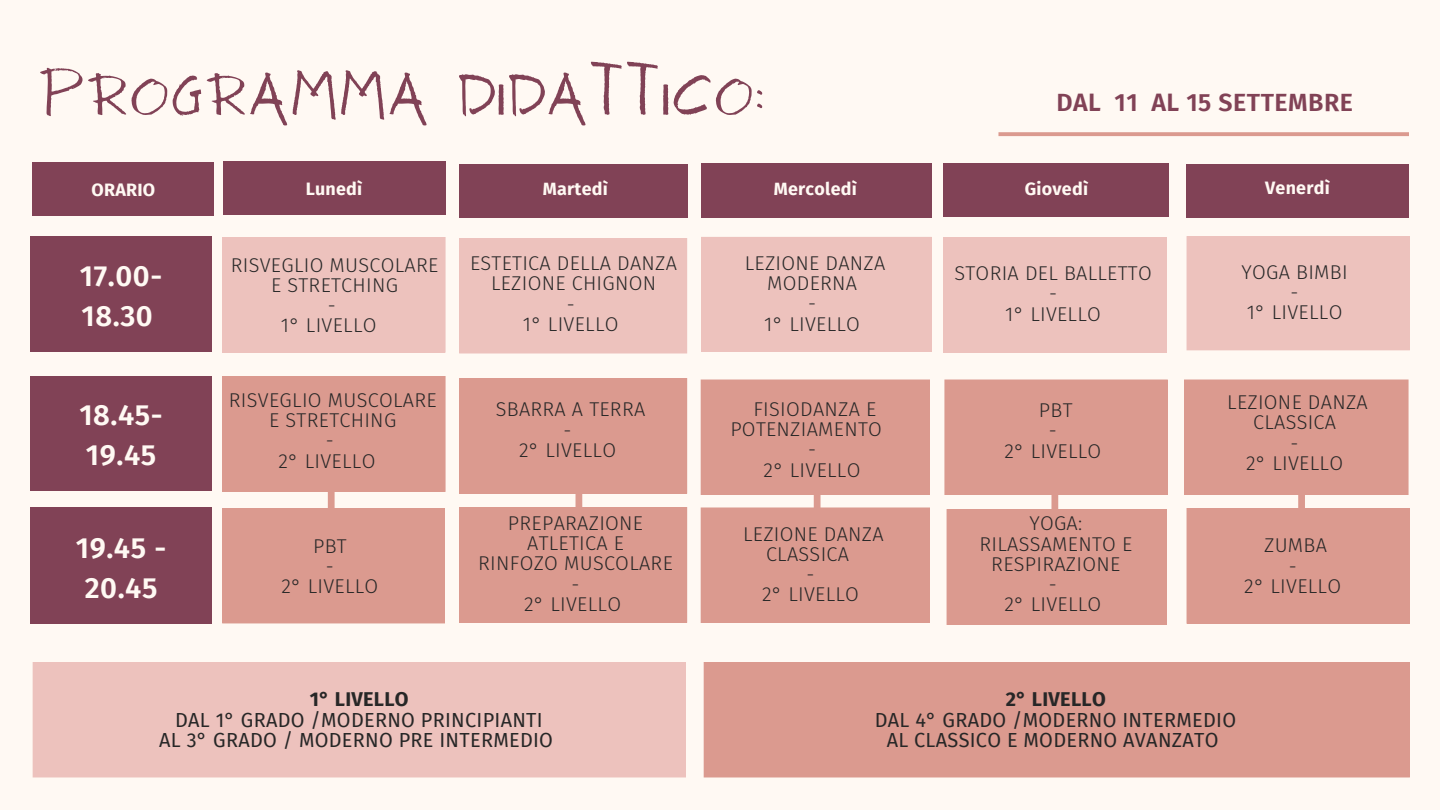
<style>
.page{position:relative;width:1440px;height:810px;background:#fff9f3}
.page>*{position:absolute;margin:0;border:0;box-sizing:border-box;transform-origin:0 0}
.t1{font:90px "NF ANTIO Regular";color:#814256}
.t2{font:600 29.2px/40px "Fira Sans";letter-spacing:.02em;color:#fff9f3}
.t3{font:600 25px "Fira Sans";letter-spacing:.02em;color:#814256}
.t4{font:300 19.9px/20.2px "Fira Sans";letter-spacing:.015em;color:#272727;text-align:center}
.t5{font:19.9px "Fira Sans";letter-spacing:.015em;color:#272727}
.t6{font:700 19.9px "Fira Sans";letter-spacing:.015em;color:#272727}
.t7{font:700 17.8px "Fira Sans";letter-spacing:.015em;color:#fff9f3}
</style>
<div class="page">
<div style="left:33px;top:662px;width:653px;height:115px;background:#edc2bd"></div>
<div style="left:45px;top:675px;width:628px;height:90px;background:#edc2bd"></div>
<div style="left:704px;top:662px;width:706px;height:115px;background:#db9a8f"></div>
<div style="left:716px;top:675px;width:681px;height:90px;background:#db9a8f"></div>
<div style="left:222px;top:237px;width:224px;height:116px;background:#edc2bd"></div>
<div style="left:235px;top:250px;width:198px;height:90px;background:#edc2bd"></div>
<div style="left:223px;top:161px;width:222px;height:54px;background:#814256"></div>
<div style="left:459px;top:164px;width:228px;height:54px;background:#814256"></div>
<div style="left:701px;top:164px;width:231px;height:54px;background:#814256"></div>
<div style="left:943px;top:163px;width:225px;height:54px;background:#814256"></div>
<div style="left:1187px;top:164px;width:222px;height:54px;background:#814256"></div>
<svg style="left:998px;top:132px;width:411px;height:4px;background:#dc9f94"></svg>
<div style="left:328px;top:473px;width:7px;height:44px;background:#db9a8f"></div>
<div style="left:222px;top:376px;width:224px;height:116px;background:#db9a8f"></div>
<div style="left:235px;top:389px;width:198px;height:90px;background:#db9a8f"></div>
<div style="left:814px;top:473px;width:7px;height:44px;background:#db9a8f"></div>
<div style="left:1051px;top:473px;width:7px;height:44px;background:#db9a8f"></div>
<div style="left:1298px;top:473px;width:7px;height:44px;background:#db9a8f"></div>
<div style="left:944px;top:380px;width:224px;height:115px;background:#db9a8f"></div>
<div style="left:957px;top:392px;width:198px;height:91px;background:#db9a8f"></div>
<div style="left:222px;top:506px;width:223px;height:117px;background:#db9a8f"></div>
<div style="left:235px;top:521px;width:197px;height:90px;background:#db9a8f"></div>
<div style="left:1187px;top:506px;width:223px;height:118px;background:#db9a8f"></div>
<div style="left:1199px;top:521px;width:198px;height:90px;background:#db9a8f"></div>
<div style="left:30px;top:236px;width:182px;height:116px;background:#814256"></div>
<div style="left:576px;top:473px;width:6px;height:44px;background:#db9a8f"></div>
<div style="left:459px;top:506px;width:228px;height:117px;background:#db9a8f"></div>
<div style="left:459px;top:378px;width:228px;height:116px;background:#db9a8f"></div>
<div style="left:701px;top:237px;width:231px;height:115px;background:#edc2bd"></div>
<div style="left:714px;top:250px;width:204px;height:89px;background:#edc2bd"></div>
<div style="left:1184px;top:380px;width:225px;height:115px;background:#db9a8f"></div>
<div style="left:1196px;top:392px;width:200px;height:91px;background:#db9a8f"></div>
<div style="left:701px;top:506px;width:229px;height:117px;background:#db9a8f"></div>
<div style="left:713px;top:520px;width:204px;height:91px;background:#db9a8f"></div>
<svg style="left:947px;top:506px;width:220px;height:119px;background:#dda196"></svg>
<div style="left:959px;top:522px;width:195px;height:90px;background:#db9a8f"></div>
<div style="left:701px;top:380px;width:229px;height:115px;background:#db9a8f"></div>
<div style="left:713px;top:392px;width:204px;height:91px;background:#db9a8f"></div>
<div style="left:1187px;top:236px;width:223px;height:114px;background:#edc2bd"></div>
<div style="left:1199px;top:249px;width:198px;height:89px;background:#edc2bd"></div>
<div style="left:30px;top:376px;width:182px;height:115px;background:#814256"></div>
<div style="left:33px;top:162px;width:181px;height:54px;background:#814256"></div>
<div style="left:459px;top:238px;width:228px;height:116px;background:#edc2bd"></div>
<div style="left:472px;top:251px;width:202px;height:90px;background:#edc2bd"></div>
<div style="left:943px;top:237px;width:224px;height:116px;background:#edc2bd"></div>
<div style="left:956px;top:250px;width:198px;height:90px;background:#edc2bd"></div>
<div style="left:30px;top:507px;width:182px;height:116px;background:#814256"></div>
<p class="t1" style="left:37px;top:33px;width:729px">PROGRAMMA DIDATTICO:</p>
<p class="t3" style="left:1056px;top:88px;width:298px">DAL 11 AL 15 SETTEMBRE</p>
<p class="t7" style="left:92px;top:179px;width:65px">ORARIO</p>
<p class="t2" style="left:80px;top:256px;width:84px">17.00-</p>
<p class="t2" style="left:82px;top:296px;width:73px">18.30</p>
<p class="t2" style="left:79px;top:395px;width:85px">18.45-<br>19.45</p>
<p class="t2" style="left:76px;top:528px;width:92px;text-align:center">19.45 -<br>20.45</p>
<p class="t7" style="left:306px;top:178px;width:58px">Lunedì</p>
<p class="t7" style="left:543px;top:178px;width:67px">Martedì</p>
<p class="t7" style="left:774px;top:178px;width:85px">Mercoledì</p>
<p class="t7" style="left:1025px;top:178px;width:65px">Giovedì</p>
<p class="t4" style="left:231px;top:255px;width:209px">RISVEGLIO MUSCOLARE<br>E STRETCHING</p>
<p class="t4" style="left:328px;top:295px;width:9px">-</p>
<p class="t4" style="left:281px;top:316px;width:97px">1° LIVELLO</p>
<p class="t4" style="left:229px;top:390px;width:209px">RISVEGLIO MUSCOLARE<br>E STRETCHING</p>
<p class="t4" style="left:326px;top:431px;width:9px">-</p>
<p class="t4" style="left:278px;top:451px;width:99px">2° LIVELLO</p>
<p class="t4" style="left:313px;top:536px;width:35px">PBT</p>
<p class="t4" style="left:326px;top:556px;width:9px">-</p>
<p class="t4" style="left:281px;top:576px;width:98px">2° LIVELLO</p>
<p class="t4" style="left:470px;top:253px;width:208px">ESTETICA DELLA DANZA<br>LEZIONE CHIGNON</p>
<p class="t4" style="left:567px;top:294px;width:9px">-</p>
<p class="t4" style="left:523px;top:314px;width:97px">1° LIVELLO</p>
<p class="t4" style="left:496px;top:400px;width:151px">SBARRA A TERRA</p>
<p class="t4" style="left:564px;top:420px;width:9px">-</p>
<p class="t4" style="left:519px;top:440px;width:98px">2° LIVELLO</p>
<p class="t4" style="left:508px;top:513px;width:137px">PREPARAZIONE<br>ATLETICA E</p>
<p class="t4" style="left:478px;top:554px;width:196px">RINFOZO MUSCOLARE</p>
<p class="t4" style="left:572px;top:574px;width:9px">-</p>
<p class="t4" style="left:524px;top:594px;width:98px">2° LIVELLO</p>
<p class="t4" style="left:745px;top:253px;width:142px">LEZIONE DANZA<br>MODERNA</p>
<p class="t4" style="left:808px;top:294px;width:9px">-</p>
<p class="t4" style="left:764px;top:314px;width:97px">1° LIVELLO</p>
<p class="t4" style="left:730px;top:399px;width:153px;text-align:right">FISIODANZA E<br>POTENZIAMENTO</p>
<p class="t4" style="left:808px;top:440px;width:9px">-</p>
<p class="t4" style="left:764px;top:460px;width:98px">2° LIVELLO</p>
<p class="t4" style="left:743px;top:524px;width:142px">LEZIONE DANZA<br>CLASSICA</p>
<p class="t4" style="left:807px;top:564px;width:9px">-</p>
<p class="t4" style="left:762px;top:585px;width:98px">2° LIVELLO</p>
<p class="t4" style="left:955px;top:263px;width:199px">STORIA DEL BALLETTO</p>
<p class="t4" style="left:1049px;top:284px;width:9px">-</p>
<p class="t4" style="left:1005px;top:304px;width:97px">1° LIVELLO</p>
<p class="t4" style="left:1039px;top:400px;width:35px">PBT</p>
<p class="t4" style="left:1049px;top:421px;width:9px">-</p>
<p class="t4" style="left:1004px;top:441px;width:98px">2° LIVELLO</p>
<p class="t4" style="left:1029px;top:514px;width:54px">YOGA:</p>
<p class="t4" style="left:979px;top:534px;width:154px">RILASSAMENTO E<br>RESPIRAZIONE</p>
<p class="t4" style="left:1049px;top:574px;width:9px">-</p>
<p class="t4" style="left:1004px;top:595px;width:98px">2° LIVELLO</p>
<p class="t7" style="left:1265px;top:177px;width:66px">Venerdì</p>
<p class="t4" style="left:1242px;top:262px;width:108px">YOGA BIMBI</p>
<p class="t4" style="left:1291px;top:282px;width:9px">-</p>
<p class="t4" style="left:1247px;top:302px;width:97px">1° LIVELLO</p>
<p class="t4" style="left:1227px;top:392px;width:142px">LEZIONE DANZA<br>CLASSICA</p>
<p class="t4" style="left:1291px;top:433px;width:9px">-</p>
<p class="t4" style="left:1246px;top:453px;width:98px">2° LIVELLO</p>
<p class="t4" style="left:1264px;top:536px;width:64px">ZUMBA</p>
<p class="t4" style="left:1289px;top:556px;width:9px">-</p>
<p class="t4" style="left:1244px;top:576px;width:98px">2° LIVELLO</p>
<p class="t6" style="left:310px;top:688px;width:100px">1° LIVELLO</p>
<p class="t5" style="left:175px;top:708px;width:369px">DAL 1° GRADO /MODERNO PRINCIPIANTI</p>
<p class="t5" style="left:159px;top:728px;width:395px">AL 3° GRADO / MODERNO PRE INTERMEDIO</p>
<p class="t6" style="left:1006px;top:688px;width:102px">2° LIVELLO</p>
<p class="t5" style="left:875px;top:708px;width:363px">DAL 4° GRADO /MODERNO INTERMEDIO</p>
<p class="t5" style="left:887px;top:728px;width:333px">AL CLASSICO E MODERNO AVANZATO</p>
</div>
